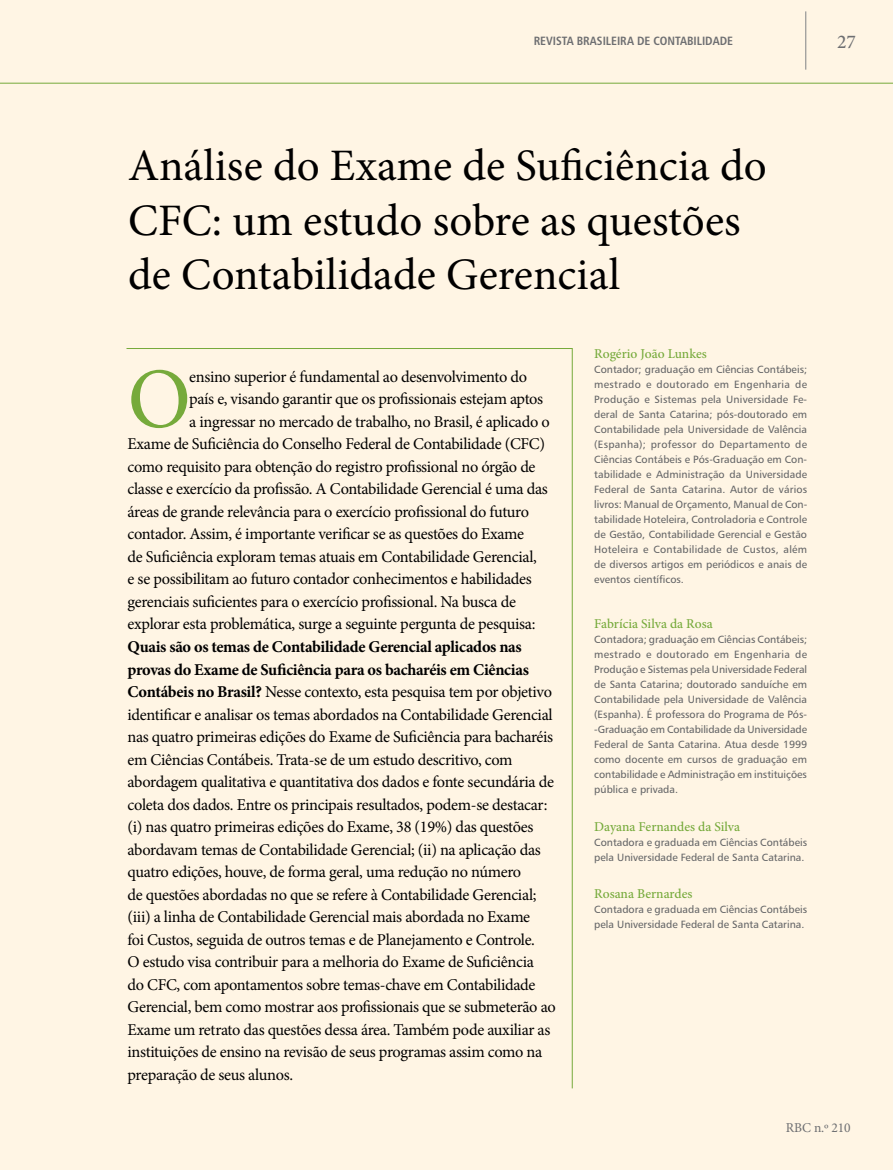
<style>
.page{position:relative;width:893px;height:1170px;background:#fff}
.page>*{position:absolute;margin:0;border:0;box-sizing:border-box;transform-origin:0 0}
.t1{font:85.8px "Minion Pro";color:#76aa3b}
.t2{font:45px/54px "Minion Pro";color:#000}
.t3{font:500 19.5px "Minion Pro";color:#6d6e71}
.t4{font:16.5px/22.5px "Minion Pro";letter-spacing:-.02em;color:#000}
.t5{font:500 13.5px "Minion Pro";color:#76aa3b}
.t6{font:13.5px "Minion Pro";letter-spacing:-.01em;color:#6d6e71}
.t7{font:12px "Humanist 777 BT Bold Condensed B";color:#6d6e71}
.t8{font:10.5px/15px "Humanist 777 BT Roman B";color:#636466;text-align:justify}
.s1{font-weight:700}
</style>
<div class="page">
<div style="left:0;top:0;width:893px;height:1169px;background:#fff5e4"></div>
<hr style="left:0;top:83px;width:893px;height:1px;background:#76aa3b">
<svg style="left:126px;top:348px;width:447px;height:741px"></svg>
<hr style="left:805px;top:11px;width:1px;height:59px;background:#808285">
<p class="t7" style="left:534px;top:33px;width:201px">REVISTA BRASILEIRA DE CONTABILIDADE</p>
<p class="t3" style="left:837px;top:28px;width:20px">27</p>
<h2 class="t2" style="left:128px;top:139px;width:640px">Análise do Exame de Suficiência do<br>CFC: um estudo sobre as questões de Contabilidade Gerencial</h2>
<h1 class="t1" style="left:128px;top:342px;width:65px">O</h1>
<p class="t4" style="left:189px;top:365px;width:339px">ensino superior é fundamental ao desenvolvimento do</p>
<p class="t4" style="left:189px;top:388px;width:355px">país e, visando garantir que os profissionais estejam aptos</p>
<p class="t4" style="left:189px;top:410px;width:362px">a ingressar no mercado de trabalho, no Brasil, é aplicado o</p>
<p class="t4" style="left:128px;top:433px;width:419px">Exame de Suficiência do Conselho Federal de Contabilidade (CFC)</p>
<p class="t4" style="left:128px;top:455px;width:409px">como requisito para obtenção do registro profissional no órgão de</p>
<p class="t4" style="left:128px;top:478px;width:422px">classe e exercício da profissão. A Contabilidade Gerencial é uma das</p>
<p class="t4" style="left:128px;top:500px;width:403px">áreas de grande relevância para o exercício profissional do futuro</p>
<p class="t4" style="left:128px;top:523px;width:398px">contador. Assim, é importante verificar se as questões do Exame</p>
<p class="t4" style="left:128px;top:545px;width:411px">de Suficiência exploram temas atuais em Contabilidade Gerencial,</p>
<p class="t4" style="left:128px;top:568px;width:406px">e se possibilitam ao futuro contador conhecimentos e habilidades</p>
<p class="t4" style="left:128px;top:590px;width:390px">gerenciais suficientes para o exercício profissional. Na busca de</p>
<p class="t4" style="left:128px;top:613px;width:409px">explorar esta problemática, surge a seguinte pergunta de pesquisa:</p>
<p class="t4" style="left:128px;top:635px;width:430px"><span class="s1">Quais são os temas de Contabilidade Gerencial aplicados nas provas do Exame de Suficiência para os bacharéis em Ciências Contábeis no Brasil?</span> Nesse contexto, esta pesquisa tem por objetivo identificar e analisar os temas abordados na Contabilidade Gerencial nas quatro primeiras edições do Exame de Suficiência para bacharéis em Ciências Contábeis. Trata-se de um estudo descritivo, com abordagem qualitativa e quantitativa dos dados e fonte secundária de coleta dos dados. Entre os principais resultados, podem-se destacar: (i) nas quatro primeiras edições do Exame, 38 (19%) das questões abordavam temas de Contabilidade Gerencial; (ii) na aplicação das quatro edições, houve, de forma geral, uma redução no número<br>de questões abordadas no que se refere à Contabilidade Gerencial; (iii) a linha de Contabilidade Gerencial mais abordada no Exame<br>foi Custos, seguida de outros temas e de Planejamento e Controle.<br>O estudo visa contribuir para a melhoria do Exame de Suficiência<br>do CFC, com apontamentos sobre temas-chave em Contabilidade Gerencial, bem como mostrar aos profissionais que se submeterão ao Exame um retrato das questões dessa área. Também pode auxiliar as instituições de ensino na revisão de seus programas assim como na preparação de seus alunos.</p>
<p class="t5" style="left:594px;top:344px;width:114px">Rogério João Lunkes</p>
<p class="t8" style="left:594px;top:361px;width:214px">Contador; graduação em Ciências Contábeis; mestrado e doutorado em Engenharia de Produção e Sistemas pela Universidade Fe&shy;deral de Santa Catarina; pós-doutorado em Contabilidade pela Universidade de Valência (Espanha); professor do Departamento de Ciências Contábeis e Pós-Graduação em Con&shy;tabilidade e Administração da Universidade Federal de Santa Catarina. Autor de vários livros: Manual de Orçamento, Manual de Con&shy;tabilidade Hoteleira, Controladoria e Controle de Gestão, Contabilidade Gerencial e Gestão Hoteleira e Contabilidade de Custos, além de diversos artigos em periódicos e anais de eventos científicos.</p>
<p class="t5" style="left:594px;top:614px;width:120px">Fabrícia Silva da Rosa</p>
<p class="t8" style="left:594px;top:631px;width:214px">Contadora; graduação em Ciências Contábeis; mestrado e doutorado em Engenharia de Produção e Sistemas pela Universidade Federal de Santa Catarina; doutorado sanduíche em Contabilidade pela Universidade de Valência (Espanha). É professora do Programa de Pós--Graduação em Contabilidade da Universidade Federal de Santa Catarina. Atua desde 1999 como docente em cursos de graduação em contabilidade e Administração em instituições pública e privada.</p>
<p class="t5" style="left:594px;top:817px;width:147px">Dayana Fernandes da Silva</p>
<p class="t8" style="left:594px;top:834px;width:214px">Contadora e graduada em Ciências Contábeis pela Universidade Federal de Santa Catarina.</p>
<p class="t5" style="left:594px;top:884px;width:100px">Rosana Bernardes</p>
<p class="t8" style="left:594px;top:901px;width:214px">Contadora e graduada em Ciências Contábeis pela Universidade Federal de Santa Catarina.</p>
<p class="t6" style="left:786px;top:1118px;width:66px">RBC n.º 210</p>
</div>
